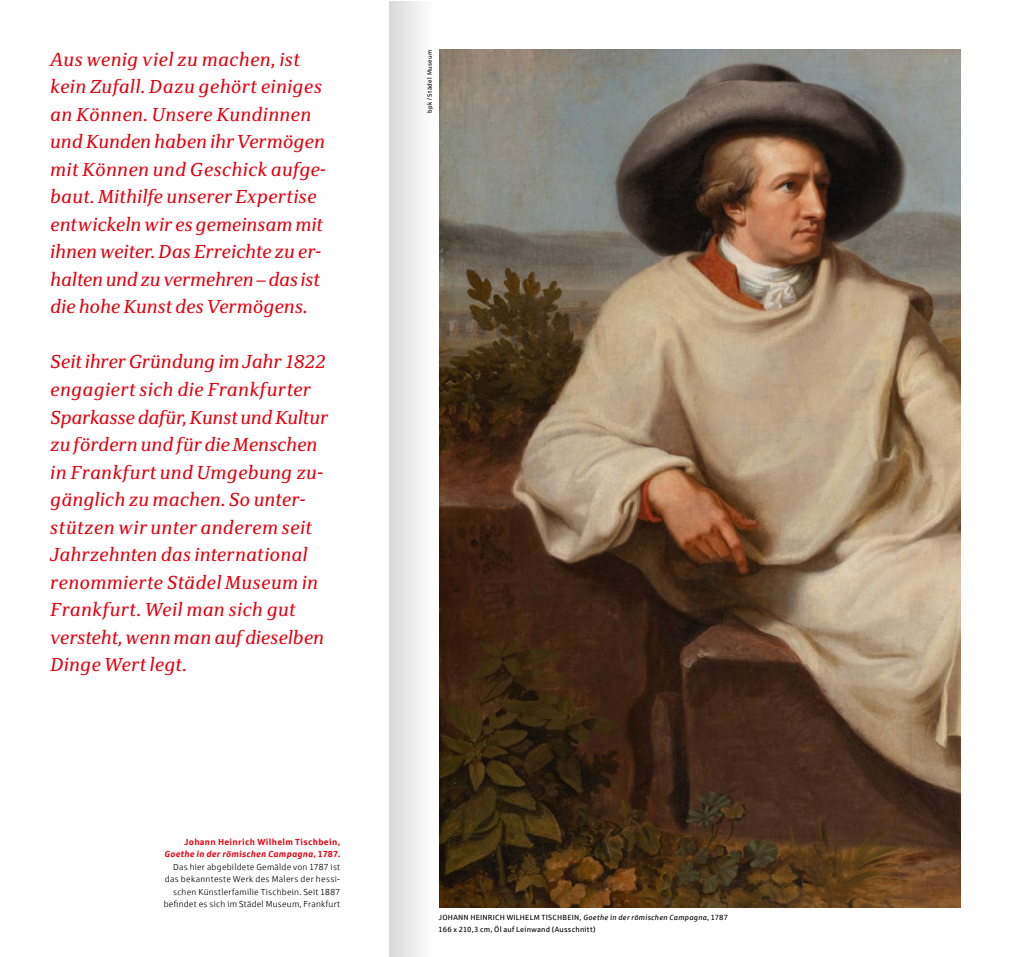
<style>
.page{position:relative;width:1010px;height:957px;background:#fff}
.page>*{position:absolute;margin:0;border:0;box-sizing:border-box;transform-origin:0 0}
.t1{font:italic 18.75px/27.5px "Sparkasse Serif";letter-spacing:.01em;color:#e3000f}
.t2{font:8.75px/12.5px "Sparkasse Lt";letter-spacing:.025em;color:#000;text-align:right}
.t3{font:700 8.75px/12.5px "Sparkasse Rg";letter-spacing:.035em;color:#e3000f;text-align:right}
.t4{font:7.5px/11.2px "Sparkasse Rg";letter-spacing:.03em;color:#000}
.t5{font:6.25px "Sparkasse Rg";letter-spacing:.06em;color:#000}
.s1{font-style:italic}
</style>
<div class="page">
<img style="left:439px;top:50px;width:521px;height:857px">
<div style="left:390px;top:1px;width:47px;height:956px;background:linear-gradient(to right,#dadada,#fff)"></div>
<p class="t1" style="left:50px;top:45px;width:277px">Aus wenig viel zu machen, ist kein Zufall. Dazu gehört einiges an Können. Unsere Kundinnen und Kunden haben ihr Vermögen mit Können und Geschick aufge&shy;baut. Mithilfe unserer Expertise entwickeln wir es gemeinsam mit ihnen weiter. Das Erreichte zu er&shy;halten und zu vermehren – das ist die hohe Kunst des Vermögens.</p>
<p class="t1" style="left:50px;top:348px;width:279px">Seit ihrer Gründung im Jahr 1822 engagiert sich die Frankfurter<br>Sparkasse dafür, Kunst und Kultur zu fördern und für die Menschen in Frankfurt und Umgebung zu&shy;gänglich zu machen. So unter&shy;stützen wir unter anderem seit<br>Jahrzehnten das international renommierte Städel Museum in<br>Frankfurt. Weil man sich gut versteht, wenn man auf dieselben<br>Dinge Wert legt.</p>
<p class="t3" style="left:164px;top:835px;width:177px">Johann Heinrich Wilhelm Tischbein,<br><span class="s1">Goethe in der römischen Campagna,</span> 1787.</p>
<p class="t2" style="left:164px;top:860px;width:178px">Das hier abgebildete Gemälde von 1787 ist das bekannteste Werk des Malers der hessi&shy;schen Künstlerfamilie Tischbein. Seit 1887 befindet es sich im Städel Museum, Frankfurt</p>
<p class="t5" style="left:426px;top:113px;width:65px;rotate:-90deg">bpk / Städel Museum</p>
<p class="t4" style="left:438px;top:912px;width:291px">JOHANN HEINRICH WILHELM TISCHBEIN, <span class="s1">Goethe in der römischen Campagna</span>, 1787<br>166 x 210,3 cm, Öl auf Leinwand (Ausschnitt)</p>
</div>
